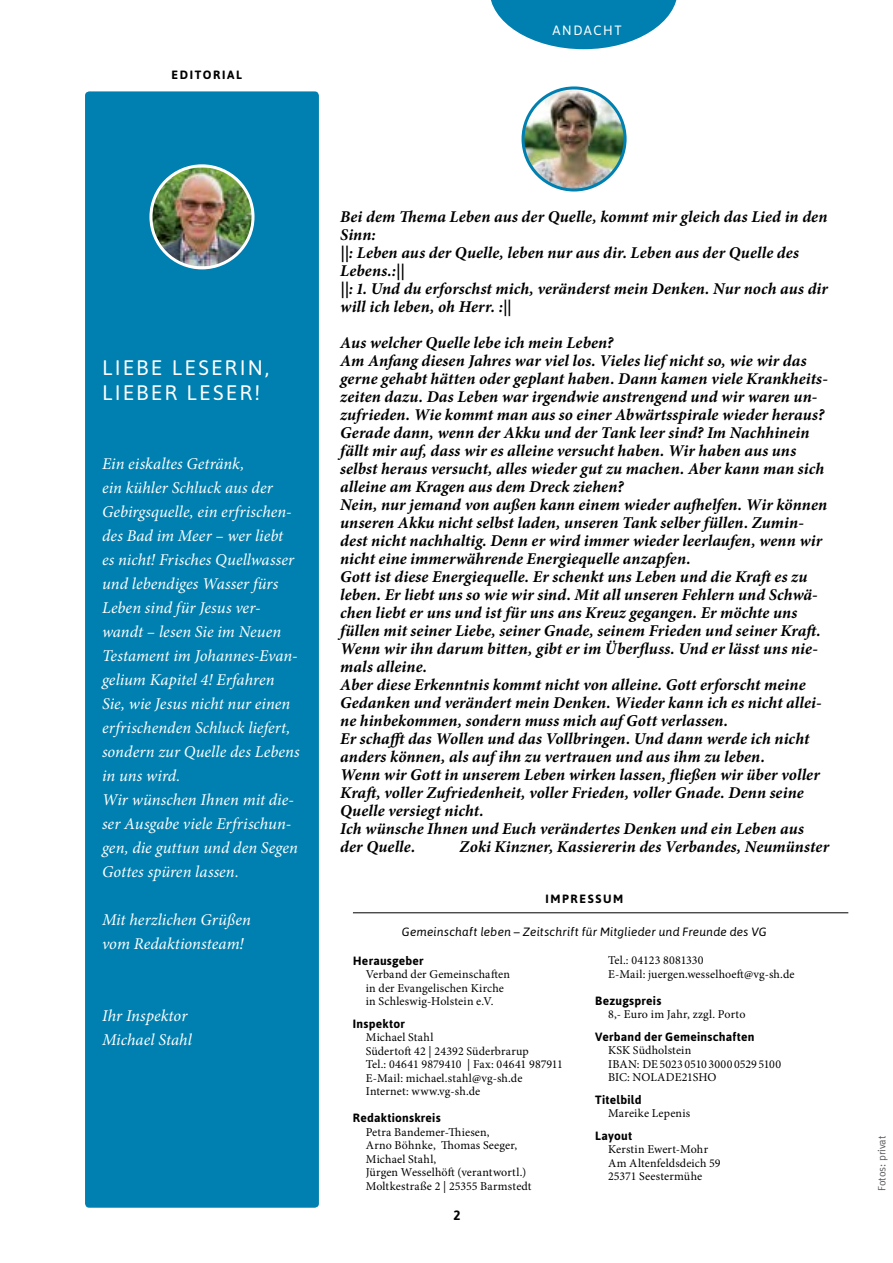
<style>
.page{position:relative;width:893px;height:1263px;background:#fff}
.page>*{position:absolute;margin:0;border:0;box-sizing:border-box;transform-origin:0 0}
.t1{font:21px/25.2px "Asap";letter-spacing:.105em;color:#fff}
.t2{font:italic 700 16.5px/18px "Minion Pro";letter-spacing:.005em;color:#000}
.t3{font:italic 16.5px/24px "Minion Pro";color:#fff}
.t4{font:13.5px "Asap";letter-spacing:.115em;color:#fff}
.t5{font:700 13.5px "Asap";color:#000}
.t6{font:12px/13.5px "Minion Pro";letter-spacing:.01em;color:#000}
.t7{font:700 12px "Asap";letter-spacing:.02em;color:#000}
.t8{font:italic 12px "Asap";letter-spacing:.015em;color:#000}
.t9{font:10.5px "Meta Corr";color:#58595b}
</style>
<div class="page">
<svg style="left:491px;top:0;width:186px;height:49px"></svg>
<div style="left:85px;top:91px;width:234px;height:1117px;background:#0080b0;border-radius:4px"></div>
<hr style="left:353px;top:912px;width:495px;height:1px;background:#000">
<img style="left:523px;top:88px;width:102px;height:102px;border-radius:51px">
<div style="left:521px;top:86px;width:106px;height:105px;border:3px solid #0080b0;border-radius:50%"></div>
<img style="left:152px;top:167px;width:101px;height:99px">
<div style="left:149px;top:164px;width:105px;height:105px;border:3px solid #fff;border-radius:50%"></div>
<p class="t7" style="left:172px;top:67px;width:70px">Editorial</p>
<p class="t4" style="left:552px;top:21px;width:71px">ANDACHT</p>
<p class="t1" style="left:102px;top:354px;width:169px">LIEBE LESERIN,<br>LIEBER LESER!</p>
<p class="t3" style="left:102px;top:451px;width:199px">Ein eiskaltes Getränk,<br>ein kühler Schluck aus der<br>Gebirgsquelle, ein erfrischen&shy;des Bad im Meer – wer liebt es nicht! Frisches Quellwasser und lebendiges Wasser fürs<br>Leben sind für Jesus ver&shy;wandt – lesen Sie im Neuen<br>Testament im Johannes-Evan&shy;gelium Kapitel 4! Erfahren<br>Sie, wie Jesus nicht nur einen erfrischenden Schluck liefert, sondern zur Quelle des Lebens in uns wird.<br>Wir wünschen Ihnen mit die&shy;ser Ausgabe viele Erfrischun&shy;gen, die guttun und den Segen<br>Gottes spüren lassen.</p>
<p class="t3" style="left:102px;top:908px;width:150px">Mit herzlichen Grüßen vom Redaktionsteam!</p>
<p class="t3" style="left:102px;top:1004px;width:91px">Ihr Inspektor<br>Michael Stahl</p>
<p class="t2" style="left:340px;top:207px;width:489px">Bei dem Thema Leben aus der Quelle, kommt mir gleich das Lied in den Sinn:<br>||: Leben aus der Quelle, leben nur aus dir. Leben aus der Quelle des Lebens.:||<br>||: 1. Und du erforschst mich, veränderst mein Denken. Nur noch aus dir will ich leben, oh Herr. :||</p>
<p class="t2" style="left:340px;top:333px;width:489px">Aus welcher Quelle lebe ich mein Leben?<br>Am Anfang diesen Jahres war viel los. Vieles lief nicht so, wie wir das gerne gehabt hätten oder geplant haben. Dann kamen viele Krankheits&shy;zeiten dazu. Das Leben war irgendwie anstrengend und wir waren un&shy;zufrieden. Wie kommt man aus so einer Abwärtsspirale wieder heraus?<br>Gerade dann, wenn der Akku und der Tank leer sind? Im Nachhinein fällt mir auf, dass wir es alleine versucht haben. Wir haben aus uns selbst heraus versucht, alles wieder gut zu machen. Aber kann man sich alleine am Kragen aus dem Dreck ziehen?<br>Nein, nur jemand von außen kann einem wieder aufhelfen. Wir können unseren Akku nicht selbst laden, unseren Tank selber füllen. Zumin&shy;dest nicht nachhaltig. Denn er wird immer wieder leerlaufen, wenn wir nicht eine immerwährende Energiequelle anzapfen.<br>Gott ist diese Energiequelle. Er schenkt uns Leben und die Kraft es zu leben. Er liebt uns so wie wir sind. Mit all unseren Fehlern und Schwä&shy;chen liebt er uns und ist für uns ans Kreuz gegangen. Er möchte uns füllen mit seiner Liebe, seiner Gnade, seinem Frieden und seiner Kraft.<br>Wenn wir ihn darum bitten, gibt er im Überfluss. Und er lässt uns nie&shy;mals alleine.<br>Aber diese Erkenntnis kommt nicht von alleine. Gott erforscht meine Gedanken und verändert mein Denken. Wieder kann ich es nicht allei&shy;ne hinbekommen, sondern muss mich auf Gott verlassen.<br>Er schafft das Wollen und das Vollbringen. Und dann werde ich nicht anders können, als auf ihn zu vertrauen und aus ihm zu leben.<br>Wenn wir Gott in unserem Leben wirken lassen, fließen wir über voller Kraft, voller Zufriedenheit, voller Frieden, voller Gnade. Denn seine Quelle versiegt nicht.<br>Ich wünsche Ihnen und Euch verändertes Denken und ein Leben aus der Quelle.</p>
<p class="t2" style="left:460px;top:837px;width:371px">Zoki Kinzner, Kassiererin des Verbandes, Neumünster</p>
<p class="t7" style="left:545px;top:891px;width:79px">Impressum</p>
<p class="t8" style="left:402px;top:924px;width:366px">Gemeinschaft leben – Zeitschrift für Mitglieder und Freunde des VG</p>
<p class="t7" style="left:353px;top:952px;width:72px">Herausgeber</p>
<p class="t6" style="left:366px;top:968px;width:146px">Verband der Gemeinschaften in der Evangelischen Kirche in Schleswig-Holstein e.V.</p>
<p class="t7" style="left:353px;top:1015px;width:53px">Inspektor</p>
<p class="t6" style="left:366px;top:1031px;width:199px">Michael Stahl<br>Südertoft 42 | 24392 Süderbrarup<br>Tel.: 04641 9879410 | Fax: 04641 987911<br>E-Mail: michael.stahl@vg-sh.de<br>Internet: www.vg-sh.de</p>
<p class="t7" style="left:353px;top:1110px;width:89px">Redaktionskreis</p>
<p class="t6" style="left:366px;top:1125px;width:167px">Petra Bandemer-Thiesen,<br>Arno Böhnke, Thomas Seeger,<br>Michael Stahl,<br>Jürgen Wesselhöft (verantwortl.)<br>Moltkestraße 2 | 25355 Barmstedt</p>
<p class="t5" style="left:454px;top:1206px;width:9px">2</p>
<p class="t6" style="left:608px;top:954px;width:188px">Tel.: 04123 8081330<br>E-Mail: juergen.wesselhoeft@vg-sh.de</p>
<p class="t7" style="left:595px;top:992px;width:67px">Bezugspreis</p>
<p class="t6" style="left:608px;top:1008px;width:139px">8,- Euro im Jahr, zzgl. Porto</p>
<p class="t7" style="left:595px;top:1028px;width:161px">Verband der Gemeinschaften</p>
<p class="t6" style="left:608px;top:1044px;width:175px">KSK Südholstein<br>IBAN: DE5023 0510 3000 0529 5100<br>BIC: NOLADE21SHO</p>
<p class="t7" style="left:595px;top:1091px;width:48px">Titelbild</p>
<p class="t6" style="left:608px;top:1107px;width:84px">Mareike Lepenis</p>
<p class="t7" style="left:595px;top:1127px;width:38px">Layout</p>
<p class="t6" style="left:608px;top:1143px;width:114px">Kerstin Ewert-Mohr<br>Am Altenfeldsdeich 59<br>25371 Seestermühe</p>
<p class="t9" style="left:876px;top:1191px;width:56px;rotate:-90deg">Fotos: privat</p>
</div>
